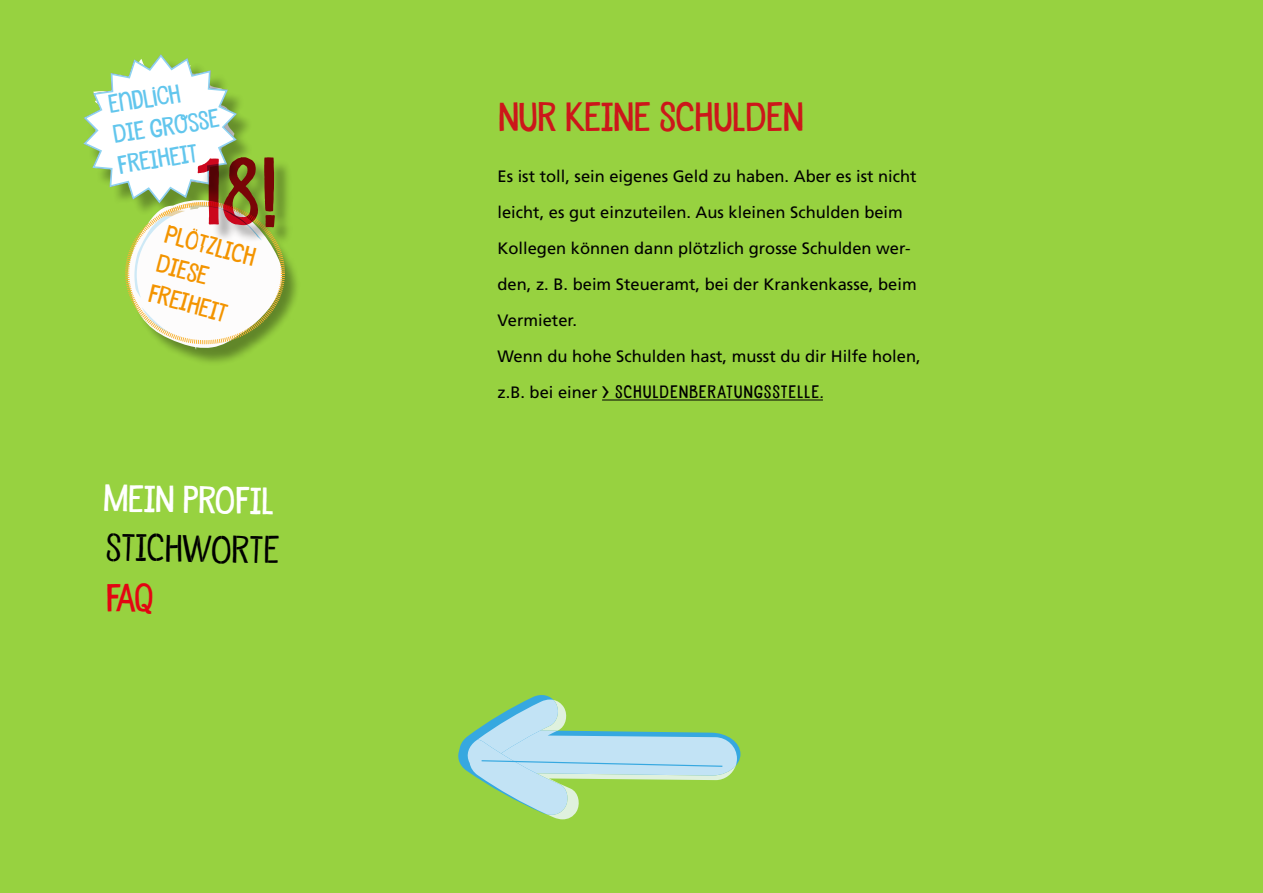
<style>
.page{position:relative;width:1263px;height:893px;background:#97d240}
.page>*{position:absolute;margin:0;border:0;box-sizing:border-box;transform-origin:0 0}
.t1{font:37.5px "Undersong Solid";color:#cc171a}
.t2{font:36px "Undersong Stencil";color:#000}
.t3{font:34.95px "Undersong Solid";color:#fff}
.t4{font:23.7px/30.8px "Undersong Solid";color:#62c6ed}
.t5{font:23.7px/30.8px "Undersong Solid";color:#f39400}
.t6{font:16.5px/36px "Frutiger";color:#000}
.t7{font:16.5px "Undersong Solid";letter-spacing:.08em;color:#000}
.s1{font-family:"Frutiger"}
</style>
<div class="page">
<div style="left:130px;top:203px;width:171px;height:164px;background:#000;opacity:.36"></div>
<div style="left:200px;top:160px;width:93px;height:85px;background:#000;opacity:.31"></div>
<svg style="left:83px;top:54px;width:202px;height:296px"></svg>
<hr style="left:602px;top:400px;width:221px;height:1px;background:#000">
<svg style="left:458px;top:695px;width:282px;height:121px"></svg>
<h3 class="t4" style="left:106px;top:89px;width:109px;rotate:-9deg">ENDLICH<br>DIE GROSSE<br>FREIHEIT</h3>
<h3 class="t5" style="left:169px;top:218px;width:95px;rotate:15deg">PLÖTZLICH<br>DIESE<br>FREIHEIT</h3>
<h3 class="t3" style="left:104px;top:476px;width:172px;rotate:1deg">MEIN PROFIL</h3>
<h2 class="t2" style="left:107px;top:525px;width:175px;rotate:1deg">stichworte</h2>
<h1 class="t1" style="left:498px;top:93px;width:307px">NUR KEINE SCHULDEN</h1>
<p class="t6" style="left:497px;top:159px;width:425px">Es ist toll, sein eigenes Geld zu haben. Aber es ist nicht leicht, es gut einzuteilen. Aus kleinen Schulden beim Kollegen können dann plötzlich grosse Schulden wer&shy;den, z. B. beim Steueramt, bei der Krankenkasse, beim Vermieter.<br>Wenn du hohe Schulden hast, musst du dir Hilfe holen,</p>
<p class="t7" style="left:497px;top:382px;width:327px"><span class="s1">z.B. bei einer</span> &gt; SCHULDENBERATUNGSSTELLE.</p>
</div>
